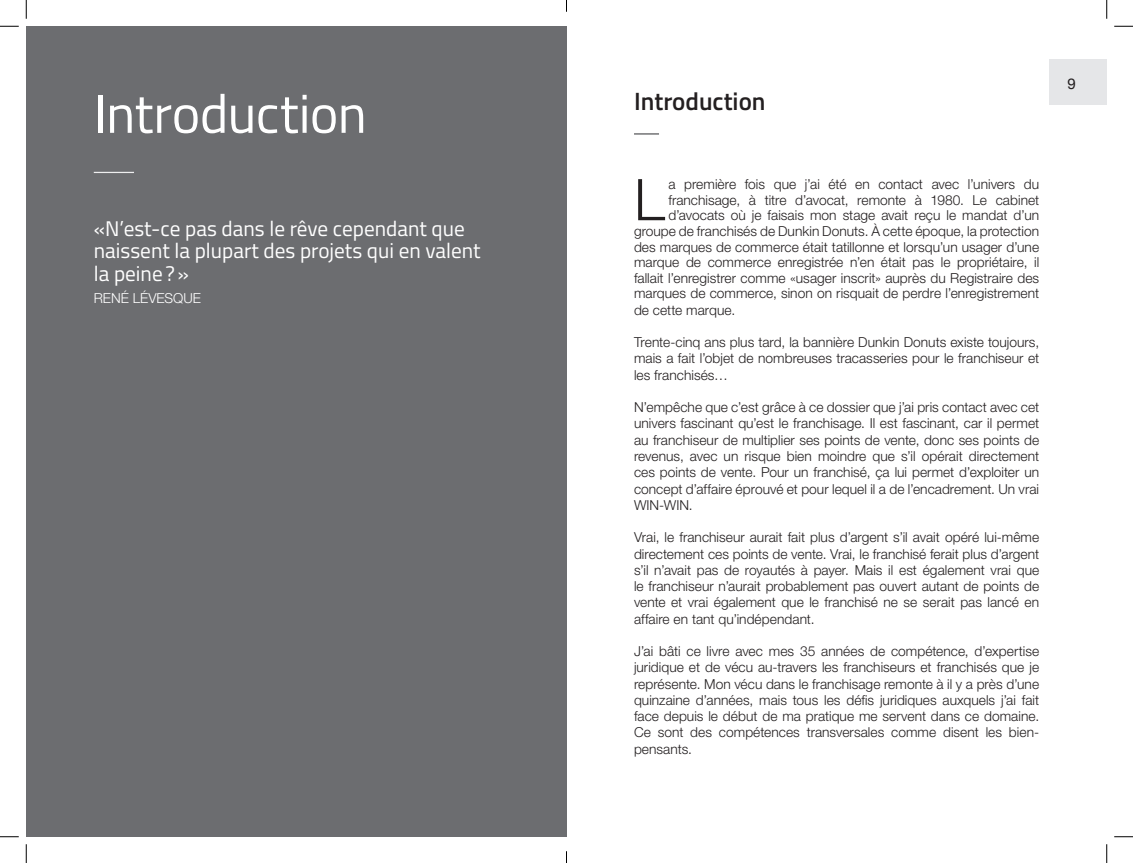
<style>
.page{position:relative;width:1133px;height:863px;background:#fff}
.page>*{position:absolute;margin:0;border:0;box-sizing:border-box;transform-origin:0 0}
.t1{font:300 57.5px "Helvetica Neue";color:#231f20}
.t2{font:54.25px "Titillium Web";letter-spacing:-.015em;color:#fff}
.t3{font:600 25px "Titillium Web";color:#231f20}
.t4{font:21.25px/22.5px "Titillium Web";color:#fff}
.t5{font:15px "Helvetica Neue";color:#231f20}
.t6{font:300 13.75px/16.2px "Helvetica Neue";color:#231f20;text-align:justify}
.t7{font:300 13.75px "Helvetica Neue";color:#fff}
</style>
<div class="page">
<div style="left:1049px;top:59px;width:57px;height:46px;background:#e5e6e8"></div>
<svg style="left:634px;top:133px;width:25px;height:1px"></svg>
<div style="left:26px;top:26px;width:540px;height:810px;background:#6c6d70"></div>
<hr style="left:94px;top:172px;width:40px;height:1px;background:#eeeeef">
<svg style="left:0;top:25px;width:19px;height:2px"></svg>
<svg style="left:1114px;top:25px;width:18px;height:2px"></svg>
<svg style="left:0;top:836px;width:19px;height:1px"></svg>
<svg style="left:1114px;top:836px;width:18px;height:1px"></svg>
<svg style="left:25px;top:0;width:2px;height:19px"></svg>
<svg style="left:25px;top:844px;width:2px;height:18px"></svg>
<svg style="left:1106px;top:0;width:1px;height:19px"></svg>
<svg style="left:1106px;top:844px;width:1px;height:18px"></svg>
<h2 class="t2" style="left:94px;top:71px;width:274px">Introduction</h2>
<h3 class="t4" style="left:94px;top:217px;width:388px">«N’est-ce pas dans le rêve cependant que naissent la plupart des projets qui en valent la peine?»</h3>
<p class="t7" style="left:94px;top:290px;width:109px">RENÉ LÉVESQUE</p>
<h3 class="t3" style="left:634px;top:81px;width:133px">Introduction</h3>
<h1 class="t1" style="left:634px;top:165px;width:32px">L</h1>
<p class="t6" style="left:668px;top:176px;width:372px">a première fois que j’ai été en contact avec l’univers du</p>
<p class="t6" style="left:668px;top:191px;width:372px">franchisage, à titre d’avocat, remonte à 1980. Le cabinet</p>
<p class="t6" style="left:668px;top:207px;width:372px">d’avocats où je faisais mon stage avait reçu le mandat d’un</p>
<p class="t6" style="left:634px;top:222px;width:406px">groupe de franchisés de Dunkin Donuts. À cette époque, la protection</p>
<p class="t6" style="left:634px;top:238px;width:406px">des marques de commerce était tatillonne et lorsqu’un usager d’une</p>
<p class="t6" style="left:634px;top:254px;width:407px">marque de commerce enregistrée n’en était pas le propriétaire, il</p>
<p class="t6" style="left:634px;top:269px;width:407px">fallait l’enregistrer comme «usager inscrit» auprès du Registraire des</p>
<p class="t6" style="left:634px;top:285px;width:407px">marques de commerce, sinon on risquait de perdre l’enregistrement</p>
<p class="t6" style="left:634px;top:301px;width:103px">de cette marque.</p>
<p class="t6" style="left:634px;top:334px;width:407px">Trente-cinq ans plus tard, la bannière Dunkin Donuts existe toujours, mais a fait l’objet de nombreuses tracasseries pour le franchiseur et les franchisés…</p>
<p class="t6" style="left:634px;top:399px;width:407px">N’empêche que c’est grâce à ce dossier que j’ai pris contact avec cet univers fascinant qu’est le franchisage. Il est fascinant, car il permet au franchiseur de multiplier ses points de vente, donc ses points de revenus, avec un risque bien moindre que s’il opérait directement ces points de vente. Pour un franchisé, ça lui permet d’exploiter un concept d’affaire éprouvé et pour lequel il a de l’encadrement. Un vrai WIN-WIN.</p>
<p class="t6" style="left:634px;top:529px;width:407px">Vrai, le franchiseur aurait fait plus d’argent s’il avait opéré lui-même directement ces points de vente. Vrai, le franchisé ferait plus d’argent s’il n’avait pas de royautés à payer. Mais il est également vrai que le franchiseur n’aurait probablement pas ouvert autant de points de vente et vrai également que le franchisé ne se serait pas lancé en affaire en tant qu’indépendant.</p>
<p class="t6" style="left:634px;top:642px;width:407px">J’ai bâti ce livre avec mes 35 années de compétence, d’expertise juridique et de vécu au-travers les franchiseurs et franchisés que je représente. Mon vécu dans le franchisage remonte à il y a près d’une quinzaine d’années, mais tous les défis juridiques auxquels j’ai fait face depuis le début de ma pratique me servent dans ce domaine.<br>Ce sont des compétences transversales comme disent les bien&shy;pensants.</p>
<p class="t5" style="left:1067px;top:74px;width:10px">9</p>
</div>
